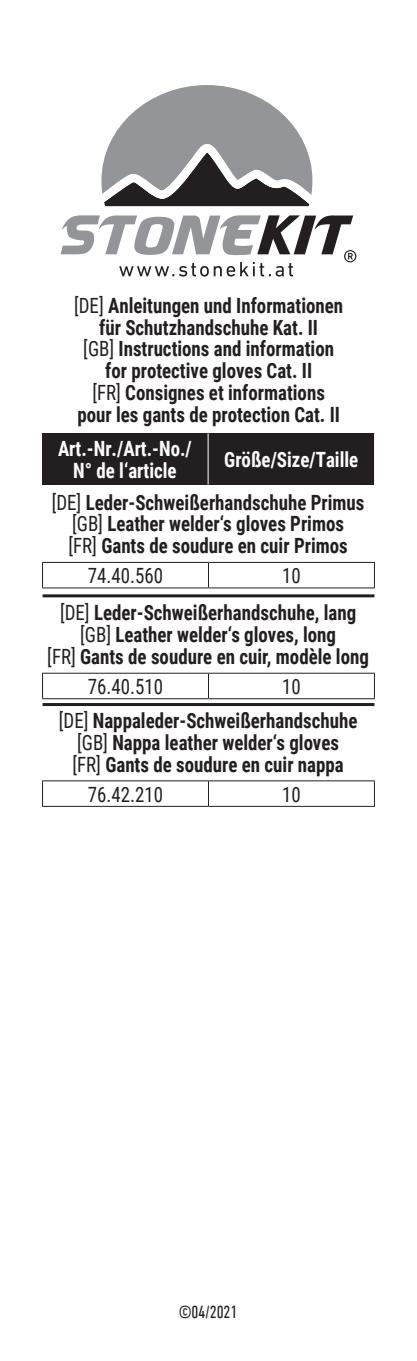
<style>
.page{position:relative;width:417px;height:1361px;background:#fff}
.page>*{position:absolute;margin:0;border:0;box-sizing:border-box;transform-origin:0 0}
.t1{font:700 21px/21.6px "Roboto Condensed";color:#231f20;text-align:center;scale:.9 1}
.t2{font:21px "Roboto Condensed";color:#231f20;scale:.9 1}
.t3{font:700 21px/21.6px "Roboto Condensed";color:#fff;text-align:center;scale:.9 1}
.t4{font:condensed 18px "DIN Next LT Pro";color:#231f20}
.s1{font-weight:400}
.s2{color:#fff}
</style>
<div class="page">
<svg style="left:101px;top:85px;width:211px;height:110px;fill:#939598"></svg>
<svg style="left:61px;top:215px;width:295px;height:61px"></svg>
<svg style="left:102px;top:135px;width:209px;height:71px"></svg>
<div style="left:42px;top:433px;width:332px;height:51px;background:#231f20"></div>
<hr style="left:207px;top:433px;width:1px;height:51px;background:#fff">
<hr style="left:42px;top:562px;width:166px;height:1px;background:#231f20">
<hr style="left:208px;top:562px;width:167px;height:1px;background:#231f20">
<hr style="left:42px;top:587px;width:166px;height:1px;background:#231f20">
<hr style="left:208px;top:587px;width:167px;height:1px;background:#231f20">
<svg style="left:42px;top:563px;width:1px;height:24px"></svg>
<svg style="left:208px;top:563px;width:1px;height:24px"></svg>
<svg style="left:374px;top:563px;width:1px;height:24px"></svg>
<hr style="left:42px;top:673px;width:166px;height:1px;background:#231f20">
<hr style="left:208px;top:673px;width:167px;height:1px;background:#231f20">
<hr style="left:42px;top:698px;width:166px;height:1px;background:#231f20">
<hr style="left:208px;top:698px;width:167px;height:1px;background:#231f20">
<svg style="left:42px;top:673px;width:1px;height:25px"></svg>
<svg style="left:208px;top:673px;width:1px;height:25px"></svg>
<svg style="left:374px;top:673px;width:1px;height:25px"></svg>
<hr style="left:42px;top:780px;width:166px;height:1px;background:#231f20">
<hr style="left:208px;top:780px;width:167px;height:1px;background:#231f20">
<hr style="left:42px;top:806px;width:166px;height:1px;background:#231f20">
<hr style="left:208px;top:806px;width:167px;height:1px;background:#231f20">
<svg style="left:42px;top:781px;width:1px;height:25px"></svg>
<svg style="left:208px;top:781px;width:1px;height:25px"></svg>
<svg style="left:374px;top:781px;width:1px;height:25px"></svg>
<hr style="left:43px;top:594px;width:331px;height:3px;background:#231f20">
<hr style="left:43px;top:703px;width:331px;height:3px;background:#231f20">
<p class="t1" style="left:74px;top:294px;width:300px"><span class="s1">[DE]</span> Anleitungen und Informationen für Schutzhandschuhe Kat. II<br><span class="s1">[GB]</span> Instructions and information for protective gloves Cat. II<br><span class="s1">[FR]</span> Consignes et informations pour les gants de protection Cat. II</p>
<p class="t3" style="left:58px;top:437px;width:150px">Art.-Nr./Art.-No./<br>N° de l‘article</p>
<p class="t1" style="left:52px;top:437px;width:349px;line-height:42.6px;text-align:right"><span class="s2">Größe/Size/Taille<br></span><span class="s1">[DE]</span> Leder-Schweißerhandschuhe Primus</p>
<p class="t1" style="left:68px;top:512px;width:312px;text-align:left"><span class="s1">[GB]</span> Leather welder‘s gloves Primos <span class="s1">[FR]</span> Gants de soudure en cuir Primos</p>
<p class="t2" style="left:88px;top:561px;width:85px">74.40.560</p>
<p class="t2" style="left:282px;top:561px;width:22px">10</p>
<p class="t1" style="left:47px;top:601px;width:359px"><span class="s1">[DE]</span> Leder-Schweißerhandschuhe, lang <span class="s1">[GB]</span> Leather welder‘s gloves, long<br><span class="s1">[FR]</span> Gants de soudure en cuir, modèle long</p>
<p class="t2" style="left:88px;top:672px;width:85px">76.40.510</p>
<p class="t2" style="left:282px;top:672px;width:22px">10</p>
<p class="t1" style="left:59px;top:709px;width:333px"><span class="s1">[DE]</span> Nappaleder-Schweißerhandschuhe <span class="s1">[GB]</span> Nappa leather welder‘s gloves<br><span class="s1">[FR]</span> Gants de soudure en cuir nappa</p>
<p class="t2" style="left:88px;top:779px;width:85px">76.42.210</p>
<p class="t2" style="left:282px;top:779px;width:22px">10</p>
<p class="t4" style="left:179px;top:1301px;width:60px">©04/2021</p>
</div>
